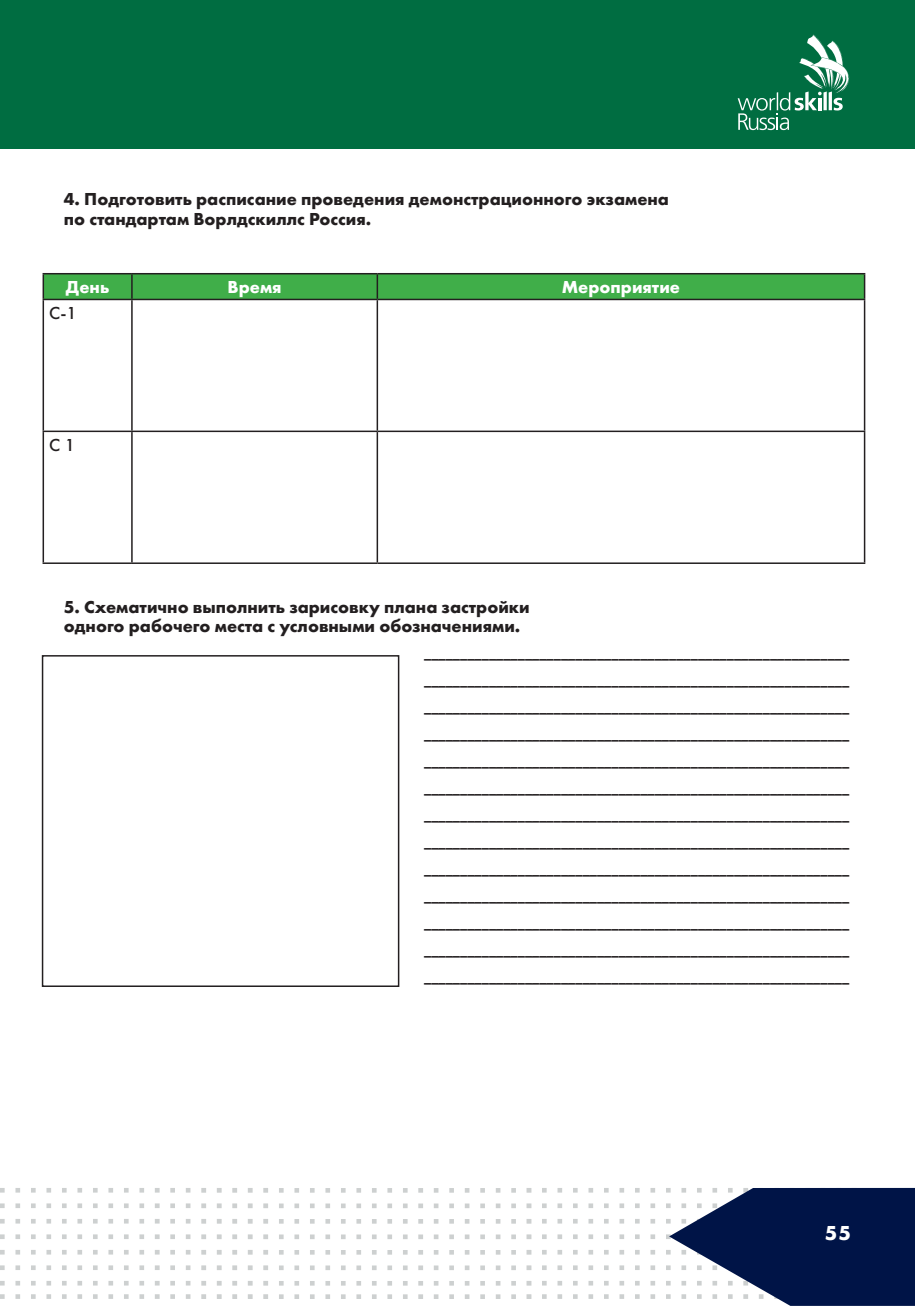
<style>
.page{position:relative;width:915px;height:1306px;background:#fff}
.page>*{position:absolute;margin:0;border:0;box-sizing:border-box;transform-origin:0 0}
.t1{font:700 21px "Futura PT";color:#fff}
.t2{font:500 18px/27px "Futura PT";color:#231f20;text-align:justify}
.t3{font:700 18px/19.5px "Futura PT";color:#231f20}
.t4{font:700 18px "Futura PT";color:#fff}
</style>
<div class="page">
<svg style="left:0;top:1187px;width:914px;height:118px"></svg>
<div style="left:0;top:0;width:914px;height:149px;background:#006d41"></div>
<svg style="left:737px;top:34px;width:113px;height:96px"></svg>
<hr style="left:43px;top:273px;width:89px;height:1px;background:#231f20">
<svg style="left:43px;top:274px;width:820px;height:25px;background:#3fa947"></svg>
<hr style="left:132px;top:273px;width:245px;height:1px;background:#231f20">
<hr style="left:131px;top:274px;width:2px;height:25px;background:#231f20">
<hr style="left:377px;top:273px;width:488px;height:1px;background:#231f20">
<hr style="left:376px;top:274px;width:2px;height:25px;background:#231f20">
<hr style="left:863px;top:274px;width:2px;height:25px;background:#231f20">
<hr style="left:43px;top:299px;width:89px;height:1px;background:#231f20">
<hr style="left:43px;top:300px;width:1px;height:130px;background:#231f20">
<hr style="left:132px;top:299px;width:245px;height:1px;background:#231f20">
<hr style="left:131px;top:300px;width:2px;height:130px;background:#231f20">
<hr style="left:377px;top:299px;width:488px;height:1px;background:#231f20">
<hr style="left:376px;top:300px;width:2px;height:130px;background:#231f20">
<hr style="left:863px;top:300px;width:2px;height:130px;background:#231f20">
<hr style="left:43px;top:430px;width:89px;height:2px;background:#231f20">
<hr style="left:43px;top:432px;width:1px;height:130px;background:#231f20">
<hr style="left:132px;top:430px;width:245px;height:2px;background:#231f20">
<hr style="left:131px;top:432px;width:2px;height:130px;background:#231f20">
<hr style="left:377px;top:430px;width:488px;height:2px;background:#231f20">
<hr style="left:376px;top:432px;width:2px;height:130px;background:#231f20">
<hr style="left:863px;top:432px;width:2px;height:130px;background:#231f20">
<hr style="left:43px;top:562px;width:89px;height:2px;background:#231f20">
<hr style="left:132px;top:562px;width:245px;height:2px;background:#231f20">
<hr style="left:377px;top:562px;width:488px;height:2px;background:#231f20">
<div style="left:42px;top:655px;width:357px;height:332px;border:2px solid #231f20"></div>
<p class="t3" style="left:64px;top:189px;width:606px">4. Подготовить расписание проведения демонстрационного экзамена по стандартам Ворлдскиллс Россия.</p>
<p class="t4" style="left:66px;top:276px;width:45px">День</p>
<p class="t4" style="left:227px;top:276px;width:56px">Время</p>
<p class="t4" style="left:561px;top:276px;width:120px">Мероприятие</p>
<p class="t2" style="left:49px;top:300px;width:29px">С-1</p>
<p class="t2" style="left:49px;top:431px;width:27px">С 1</p>
<p class="t3" style="left:64px;top:596px;width:467px">5. Схематично выполнить зарисовку плана застройки одного рабочего места с условными обозначениями.</p>
<p class="t2" style="left:424px;top:638px;width:426px">___________________________________________________________ ___________________________________________________________ ___________________________________________________________ ___________________________________________________________ ___________________________________________________________ ___________________________________________________________ ___________________________________________________________ ___________________________________________________________ ___________________________________________________________ ___________________________________________________________ ___________________________________________________________ ___________________________________________________________ ___________________________________________________________</p>
<p class="t1" style="left:824px;top:1219px;width:28px">55</p>
</div>
